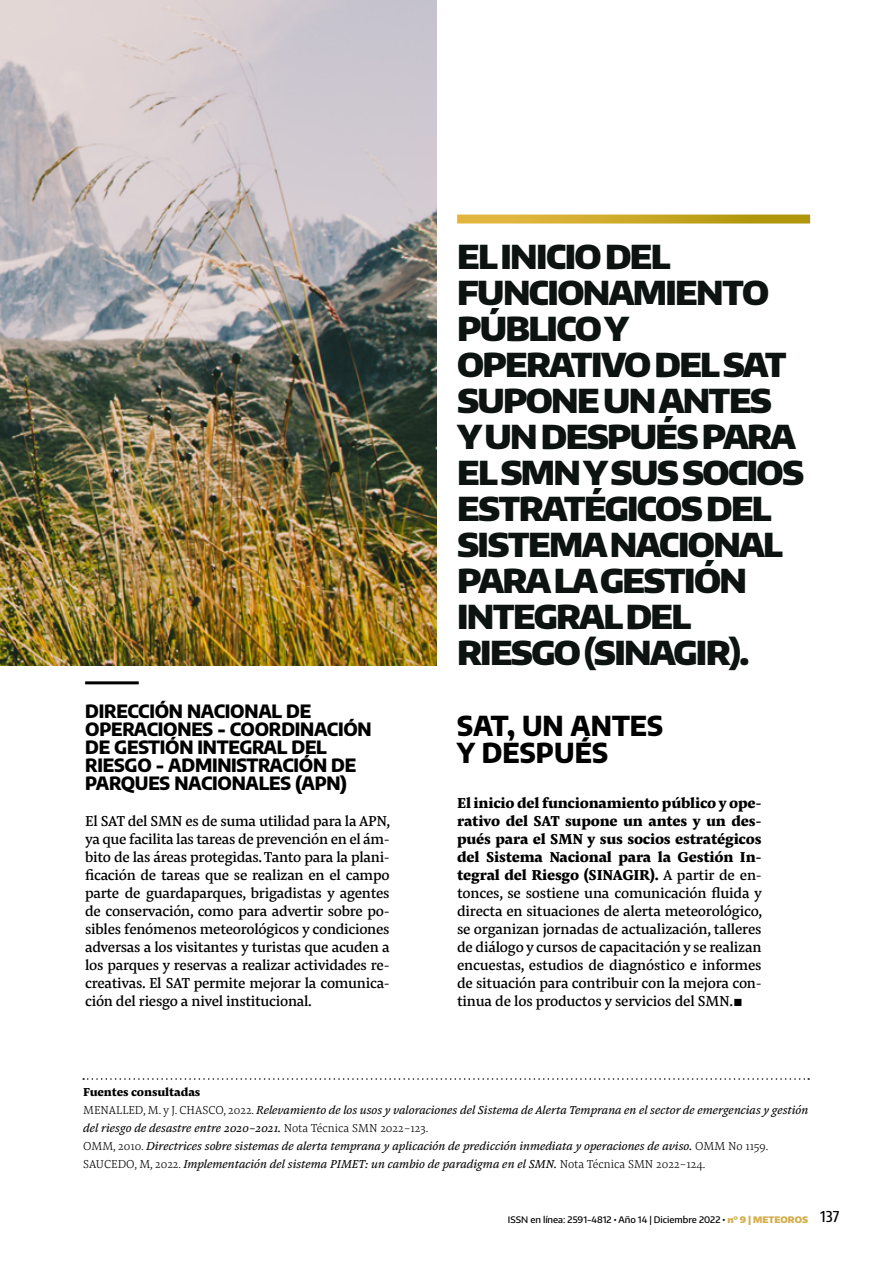
<style>
.page{position:relative;width:893px;height:1263px;background:#fff}
.page>*{position:absolute;margin:0;border:0;box-sizing:border-box;transform-origin:0 0}
.t1{font:900 33px/36px "Encode Sans";letter-spacing:-.05em;color:#0d1310}
.t2{font:800 27px/27px "Encode Sans";color:#000}
.t3{font:800 18px/18px "Encode Sans";letter-spacing:-.015em;color:#000}
.t4{font:15px/18px "Pensum Pro";letter-spacing:-.02em;color:#000;text-align:justify}
.t5{font:500 15px "Encode Sans Condensed";color:#000}
.t6{font:italic 12px/18px "Pensum Pro";color:#000}
.t7{font:500 9px "Encode Sans";color:#000}
.s1{font-weight:800}
.s2{font-weight:300}
.s3{font-weight:800;font-style:normal}
.s4{font-weight:300;font-style:normal}
.s5{font-family:"Fira Sans";font-weight:400}
.s6{font-weight:900;color:#d5ad4a}
</style>
<div class="page">
<img style="left:0;top:0;width:437px;height:665px">
<svg style="left:83px;top:1078px;width:726px;height:2px"></svg>
<hr style="left:85px;top:681px;width:54px;height:3px;background:#000">
<svg style="left:457px;top:215px;width:353px;height:9px;background:#ccab31"></svg>
<p class="t3" style="left:85px;top:701px;width:288px">DIRECCIÓN NACIONAL DE<br>OPERACIONES - COORDINACIÓN<br>DE GESTIÓN INTEGRAL DEL<br>RIESGO - ADMINISTRACIÓN DE<br>PARQUES NACIONALES (APN)</p>
<p class="t4" style="left:85px;top:812px;width:307px">El SAT del SMN es de suma utilidad para la APN, ya que facilita las tareas de prevención en el ám&shy;bito de las áreas protegidas. Tanto para la plani&shy;ficación de tareas que se realizan en el campo parte de guardaparques, brigadistas y agentes de conservación, como para advertir sobre po&shy;sibles fenómenos meteorológicos y condiciones adversas a los visitantes y turistas que acuden a los parques y reservas a realizar actividades re&shy;creativas. El SAT permite mejorar la comunica&shy;ción del riesgo a nivel institucional.</p>
<h1 class="t1" style="left:457px;top:238px;width:349px">EL INICIO DEL<br>FUNCIONAMIENTO<br>PÚBLICO Y<br>OPERATIVO DEL SAT<br>SUPONE UN ANTES<br>Y UN DESPUÉS PARA<br>EL SMN Y SUS SOCIOS<br>ESTRATÉGICOS DEL<br>SISTEMA NACIONAL<br>PARA LA GESTIÓN<br>INTEGRAL DEL<br>RIESGO (SINAGIR).</h1>
<h2 class="t2" style="left:457px;top:711px;width:208px">SAT, UN ANTES<br>Y DESPUÉS</h2>
<p class="t4" style="left:457px;top:794px;width:307px"><span class="s1">El inicio del funcionamiento público y ope&shy;rativo del SAT supone un antes y un des&shy;pués para el SMN y sus socios estratégicos del Sistema Nacional para la Gestión In&shy;tegral del Riesgo (SINAGIR).</span> A partir de en&shy;tonces, se sostiene una comunicación fluida y directa en situaciones de alerta meteorológico, se organizan jornadas de actualización, talleres de diálogo y cursos de capacitación y se realizan encuestas, estudios de diagnóstico e informes de situación para contribuir con la mejora con&shy;tinua de los productos y servicios del SMN.<span class="s2">◼</span></p>
<p class="t6" style="left:83px;top:1083px;width:726px"><span class="s3">Fuentes consultadas<br></span><span class="s4">MENALLED, M. y J. CHASCO, 2022.</span> Relevamiento de los usos y valoraciones del Sistema de Alerta Temprana en el sector de emergencias y gestión del riesgo de desastre entre 2020-2021. <span class="s4">Nota Técnica SMN 2022-123.<br>OMM, 2010.</span> Directrices sobre sistemas de alerta temprana y aplicación de predicción inmediata y operaciones de aviso. <span class="s4">OMM No 1159.<br>SAUCEDO, M, 2022.</span> Implementación del sistema PIMET: un cambio de paradigma en el SMN. <span class="s4">Nota Técnica SMN 2022-124.</span></p>
<p class="t7" style="left:508px;top:1213px;width:302px">ISSN en línea: 2591-4812 <span class="s5">•</span> Año 14 | Diciembre 2022 <span class="s5">•</span> <span class="s6">n° 9 | METEOROS</span></p>
<p class="t5" style="left:820px;top:1207px;width:21px">137</p>
</div>
